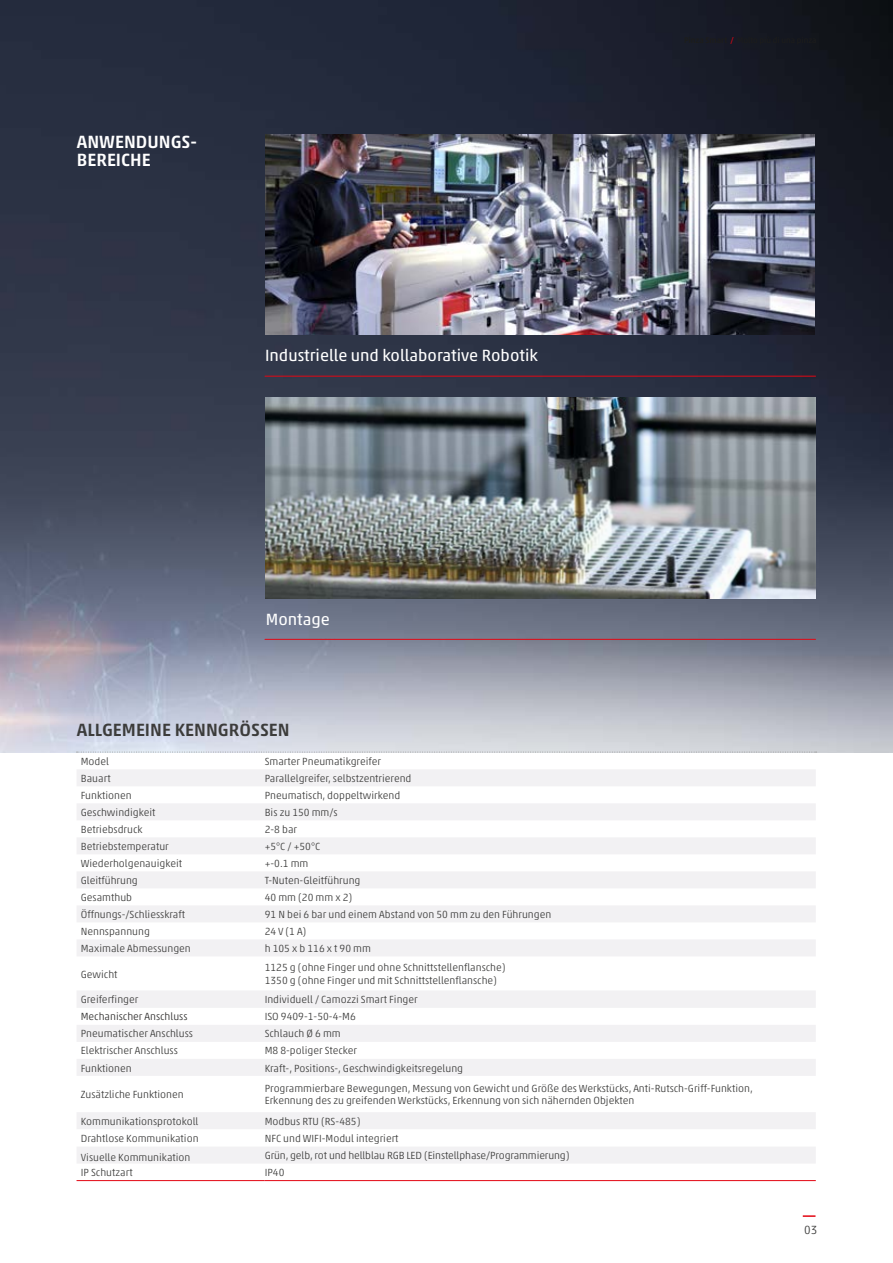
<style>
.page{position:relative;width:893px;height:1263px;background:#fff}
.page>*{position:absolute;margin:0;border:0;box-sizing:border-box;transform-origin:0 0}
.t1{font:500 18px "Akko W1 G";color:#3c3c3b}
.t2{font:500 18px/18px "Akko W1 G";color:#fff}
.t3{font:16.5px "Akko W1 G";color:#fff}
.t4{font:300 12px "Akko W1 G";color:#3c3c3b}
.t5{font:300 10.5px/12.6px "Akko W1 G";color:#3c3c3b}
.t6{font:300 10.5px "Akko W1 G";color:#2e2d2c}
</style>
<div class="page">
<img style="left:0;top:0;width:893px;height:752px">
<svg style="left:803px;top:1215px;width:12px;height:2px"></svg>
<svg style="left:77px;top:770px;width:739px;height:393px"></svg>
<svg style="left:77px;top:990px;width:739px;height:86px;fill:#f2f1f3"></svg>
<hr style="left:77px;top:1180px;width:188px;height:1px;background:#e30613">
<hr style="left:265px;top:1180px;width:551px;height:1px;background:#e30613">
<img style="left:265px;top:134px;width:550px;height:201px">
<hr style="left:265px;top:376px;width:550px;height:1px;background:#e30613">
<img style="left:266px;top:397px;width:550px;height:201px">
<hr style="left:265px;top:639px;width:550px;height:1px;background:#e30613">
<svg style="left:77px;top:752px;width:739px;height:1px"></svg>
<h1 class="t2" style="left:77px;top:132px;width:122px">ANWENDUNGS-<br>BEREICHE</h1>
<h2 class="t3" style="left:265px;top:344px;width:274px">Industrielle und kollaborative Robotik</h2>
<h2 class="t3" style="left:266px;top:608px;width:66px">Montage</h2>
<h1 class="t1" style="left:77px;top:716px;width:214px">ALLGEMEINE KENNGRÖSSEN</h1>
<p class="t5" style="left:81px;top:754px;width:30px">Model</p>
<p class="t5" style="left:265px;top:754px;width:118px">Smarter Pneumatikgreifer</p>
<p class="t5" style="left:81px;top:771px;width:31px">Bauart</p>
<p class="t5" style="left:265px;top:771px;width:148px">Parallelgreifer, selbstzentrierend</p>
<p class="t5" style="left:81px;top:788px;width:52px">Funktionen</p>
<p class="t5" style="left:265px;top:788px;width:137px">Pneumatisch, doppeltwirkend</p>
<p class="t5" style="left:81px;top:805px;width:76px">Geschwindigkeit</p>
<p class="t5" style="left:265px;top:805px;width:75px">Bis zu 150 mm/s</p>
<p class="t5" style="left:81px;top:822px;width:63px">Betriebsdruck</p>
<p class="t5" style="left:265px;top:822px;width:34px">2-8 bar</p>
<p class="t5" style="left:81px;top:839px;width:90px">Betriebstemperatur</p>
<p class="t5" style="left:265px;top:839px;width:57px">+5°C / +50°C</p>
<p class="t5" style="left:81px;top:856px;width:103px">Wiederholgenauigkeit</p>
<p class="t5" style="left:265px;top:856px;width:45px">+-0.1 mm</p>
<p class="t5" style="left:81px;top:873px;width:59px">Gleitführung</p>
<p class="t5" style="left:265px;top:873px;width:97px">T-Nuten-Gleitführung</p>
<p class="t5" style="left:81px;top:890px;width:53px">Gesamthub</p>
<p class="t5" style="left:265px;top:890px;width:89px">40 mm (20 mm x 2)</p>
<p class="t5" style="left:81px;top:907px;width:106px">Öffnungs-/Schliesskraft</p>
<p class="t5" style="left:265px;top:907px;width:288px">91 N bei 6 bar und einem Abstand von 50 mm zu den Führungen</p>
<p class="t5" style="left:81px;top:924px;width:71px">Nennspannung</p>
<p class="t5" style="left:265px;top:924px;width:43px">24 V (1 A)</p>
<p class="t5" style="left:81px;top:941px;width:112px">Maximale Abmessungen</p>
<p class="t5" style="left:265px;top:941px;width:108px">h 105 x b 116 x t 90 mm</p>
<p class="t5" style="left:81px;top:967px;width:38px">Gewicht</p>
<p class="t5" style="left:265px;top:961px;width:242px">1125 g (ohne Finger und ohne Schnittstellenflansche)<br>1350 g (ohne Finger und mit Schnittstellenflansche)</p>
<p class="t5" style="left:81px;top:993px;width:59px">Greiferfinger</p>
<p class="t5" style="left:265px;top:993px;width:155px">Individuell / Camozzi Smart Finger</p>
<p class="t6" style="left:81px;top:1009px;width:108px">Mechanischer Anschluss</p>
<p class="t5" style="left:265px;top:1010px;width:93px">ISO 9409-1-50-4-M6</p>
<p class="t5" style="left:81px;top:1027px;width:114px">Pneumatischer Anschluss</p>
<p class="t5" style="left:265px;top:1027px;width:78px">Schlauch Ø 6 mm</p>
<p class="t5" style="left:81px;top:1044px;width:99px">Elektrischer Anschluss</p>
<p class="t5" style="left:265px;top:1044px;width:94px">M8 8-poliger Stecker</p>
<p class="t5" style="left:81px;top:1061px;width:52px">Funktionen</p>
<p class="t5" style="left:265px;top:1061px;width:200px">Kraft-, Positions-, Geschwindigkeitsregelung</p>
<p class="t5" style="left:81px;top:1087px;width:104px">Zusätzliche Funktionen</p>
<p class="t5" style="left:265px;top:1081px;width:490px">Programmierbare Bewegungen, Messung von Gewicht und Größe des Werkstücks, Anti-Rutsch-Griff-Funktion,<br>Erkennung des zu greifenden Werkstücks, Erkennung von sich nähernden Objekten</p>
<p class="t5" style="left:81px;top:1114px;width:119px">Kommunikationsprotokoll</p>
<p class="t5" style="left:265px;top:1114px;width:97px">Modbus RTU (RS-485)</p>
<p class="t5" style="left:81px;top:1131px;width:119px">Drahtlose Kommunikation</p>
<p class="t5" style="left:265px;top:1131px;width:135px">NFC und WIFI-Modul integriert</p>
<p class="t5" style="left:81px;top:1150px;width:111px">Visuelle Kommunikation</p>
<p class="t5" style="left:265px;top:1148px;width:306px">Grün, gelb, rot und hellblau RGB LED (Einstellphase/Programmierung)</p>
<p class="t5" style="left:81px;top:1165px;width:53px">IP Schutzart</p>
<p class="t5" style="left:265px;top:1165px;width:21px">IP40</p>
<p class="t4" style="left:804px;top:1221px;width:15px">03</p>
</div>
